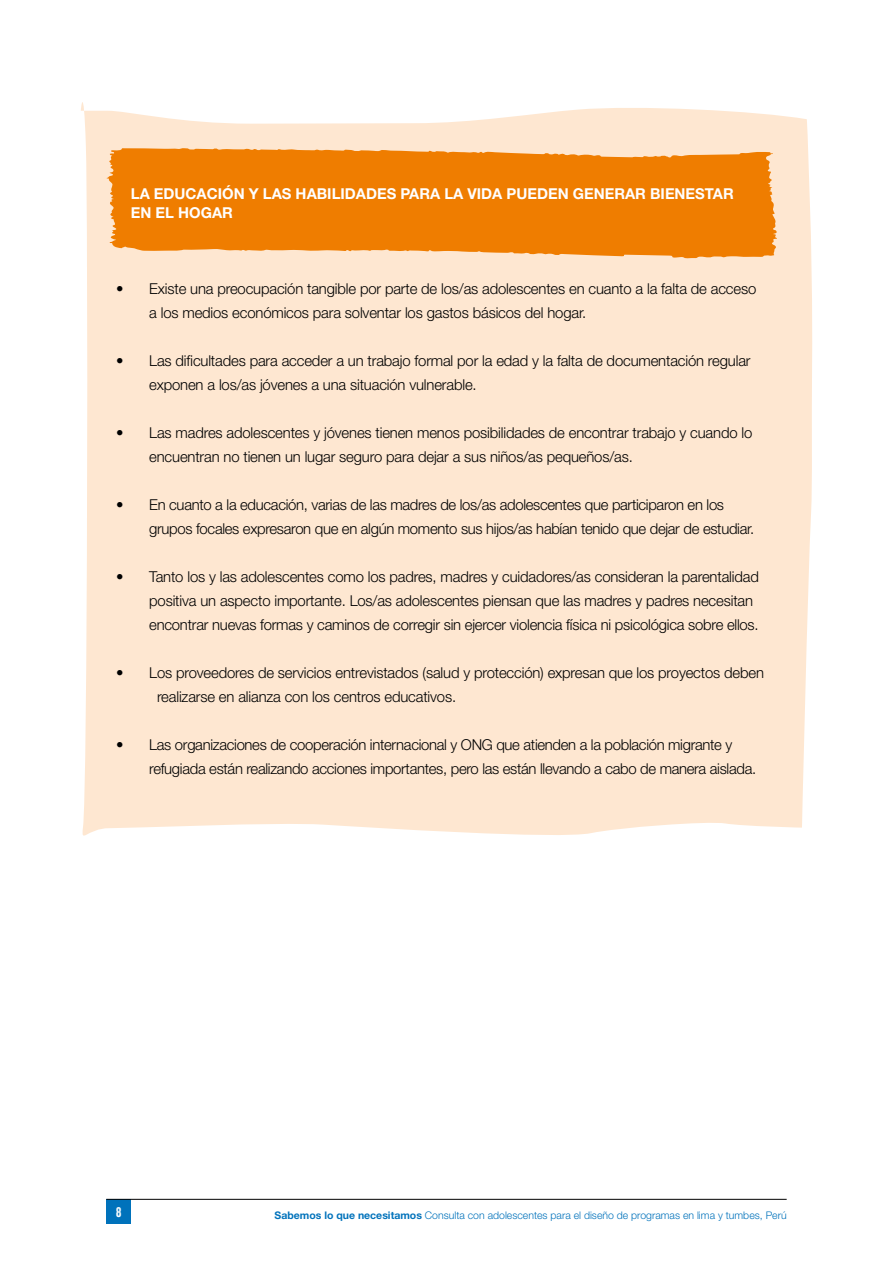
<style>
.page{position:relative;width:893px;height:1263px;background:#fff}
.page>*{position:absolute;margin:0;border:0;box-sizing:border-box;transform-origin:0 0}
.t1{font:300 15px/24px "Helvetica Neue LT Std";letter-spacing:-.01em;color:#000}
.t2{font:700 15px/19.5px "Helvetica Neue LT Std";color:#fff}
.t3{font:13.5px "Veneer";color:#fff}
.t4{font:300 10.5px "Helvetica Neue LT Std";color:#0072bb}
.s1{font-weight:700}
</style>
<div class="page">
<div style="left:106px;top:1199px;width:25px;height:25px;background:#0072bb"></div>
<hr style="left:106px;top:1199px;width:681px;height:1px;background:#000">
<div style="left:81px;top:102px;width:732px;height:734px;background:#fee7d1"></div>
<svg style="left:106px;top:148px;width:671px;height:110px;fill:#ef7d00"></svg>
<p class="t2" style="left:131px;top:183px;width:604px">LA EDUCACIÓN Y LAS HABILIDADES PARA LA VIDA PUEDEN GENERAR BIENESTAR<br>EN EL HOGAR</p>
<p class="t1" style="left:149px;top:276px;width:609px;text-indent:-33px">• Existe una preocupación tangible por parte de los/as adolescentes en cuanto a la falta de acceso a los medios económicos para solventar los gastos básicos del hogar.</p>
<p class="t1" style="left:149px;top:348px;width:603px;text-indent:-33px">• Las dificultades para acceder a un trabajo formal por la edad y la falta de documentación regular exponen a los/as jóvenes a una situación vulnerable.</p>
<p class="t1" style="left:149px;top:420px;width:605px;text-indent:-33px">• Las madres adolescentes y jóvenes tienen menos posibilidades de encontrar trabajo y cuando lo encuentran no tienen un lugar seguro para dejar a sus niños/as pequeños/as.</p>
<p class="t1" style="left:149px;top:492px;width:606px;text-indent:-33px">• En cuanto a la educación, varias de las madres de los/as adolescentes que participaron en los grupos focales expresaron que en algún momento sus hijos/as habían tenido que dejar de estudiar.</p>
<p class="t1" style="left:149px;top:564px;width:611px;text-indent:-33px">• Tanto los y las adolescentes como los padres, madres y cuidadores/as consideran la parentalidad positiva un aspecto importante. Los/as adolescentes piensan que las madres y padres necesitan encontrar nuevas formas y caminos de corregir sin ejercer violencia física ni psicológica sobre ellos.</p>
<p class="t1" style="left:157px;top:660px;width:608px;text-indent:-41px">• Los proveedores de servicios entrevistados (salud y protección) expresan que los proyectos deben realizarse en alianza con los centros educativos.</p>
<p class="t1" style="left:149px;top:732px;width:608px;text-indent:-33px">• Las organizaciones de cooperación internacional y ONG que atienden a la población migrante y refugiada están realizando acciones importantes, pero las están llevando a cabo de manera aislada.</p>
<p class="t3" style="left:116px;top:1203px;width:7px">8</p>
<p class="t4" style="left:275px;top:1209px;width:514px"><span class="s1">Sabemos lo que necesitamos</span> Consulta con adolescentes para el diseño de programas en lima y tumbes, Perú</p>
</div>
